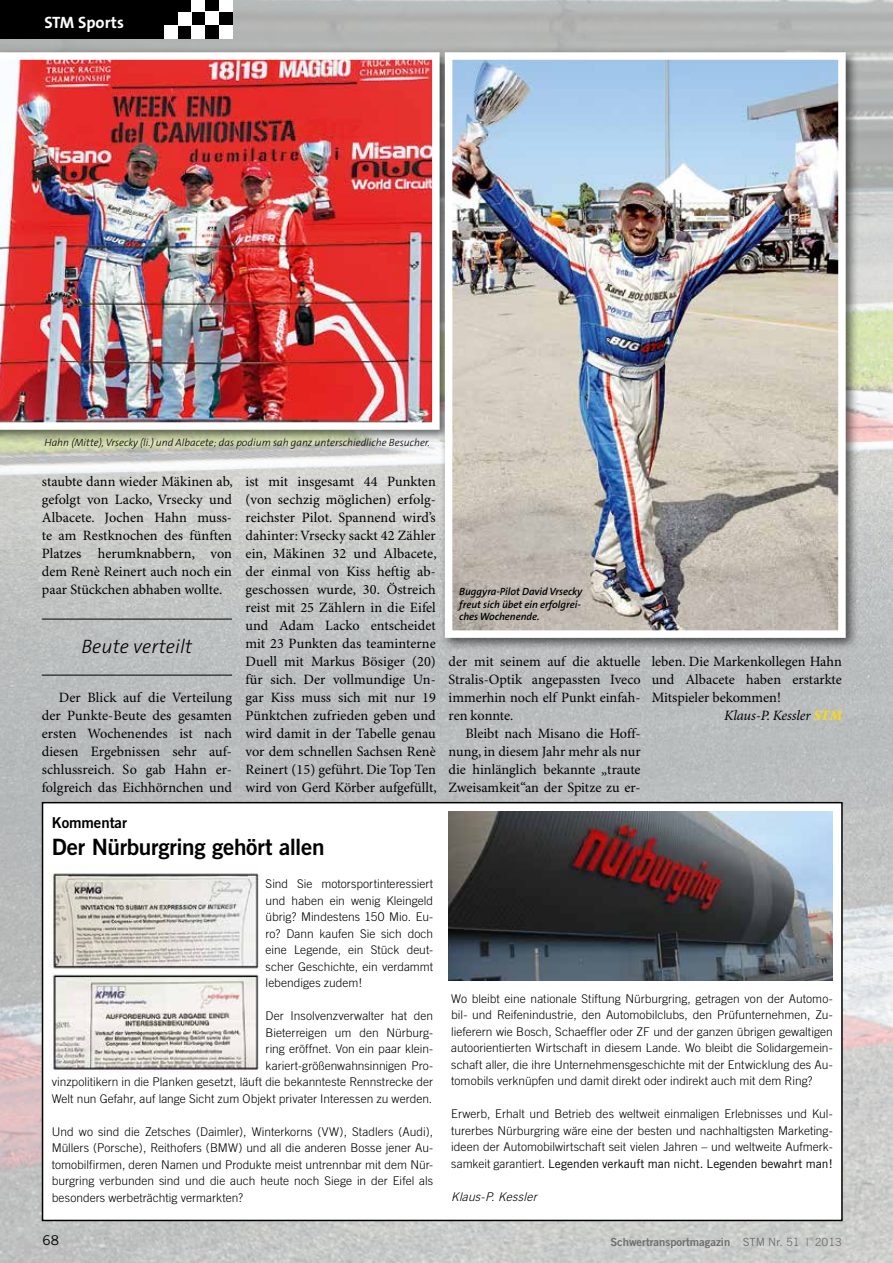
<style>
.page{position:relative;width:893px;height:1263px;background:#fff}
.page>*{position:absolute;margin:0;border:0;box-sizing:border-box;transform-origin:0 0}
.t1{font:22.5px "Trade Gothic Bold Two";letter-spacing:-.015em;color:#000}
.t2{font:italic 300 19.5px "The Sans B3";letter-spacing:.005em;color:#000}
.t3{font:700 16.5px "The Sans B7";color:#fff}
.t4{font:15px "Trade Gothic Bold Two";letter-spacing:-.005em;color:#000}
.t5{font:14.25px/18px "Minion Pro";color:#000;text-align:justify}
.t6{font:italic 14.25px "Minion Pro";letter-spacing:-.005em;color:#000}
.t7{font:13.5px "Trade Gothic";color:#000}
.t8{font:300 12px/16.5px "Trade Gothic";color:#000;text-align:justify}
.t9{font:italic 300 12px "Trade Gothic";color:#000}
.t10{font:11.25px "Trade Gothic Bold Two";color:#6e6e6e}
.t11{font:italic 300 10.5px "The Sans B3";color:#000}
.t12{font:italic 600 10.5px/12.3px "The Sans B6";letter-spacing:-.005em;color:#000}
.s1{font-weight:700;color:#fd0}
.s2{font-weight:400}
.s3{font-family:"Trade Gothic"}
</style>
<div class="page">
<img style="left:0;top:0;width:893px;height:1263px">
<div style="left:0;top:0;width:233px;height:39px;background:#000"></div>
<div style="left:219px;top:25px;width:14px;height:14px;background:#fff"></div>
<div style="left:205px;top:12px;width:14px;height:13px;background:#fff"></div>
<div style="left:219px;top:0;width:14px;height:12px;background:#fff"></div>
<div style="left:192px;top:0;width:13px;height:12px;background:#fff"></div>
<div style="left:191px;top:25px;width:14px;height:14px;background:#fff"></div>
<div style="left:164px;top:25px;width:14px;height:14px;background:#fff"></div>
<div style="left:178px;top:12px;width:14px;height:14px;background:#fff"></div>
<div style="left:0;top:48px;width:453px;height:395px;background:#000;opacity:.6"></div>
<img style="left:0;top:52px;width:440px;height:378px">
<div style="left:440px;top:48px;width:419px;height:603px;background:#000;opacity:.6"></div>
<img style="left:454px;top:61px;width:383px;height:568px">
<div style="left:445px;top:52px;width:401px;height:586px;border:8px solid #fff"></div>
<div style="left:43px;top:803px;width:799px;height:417px;background:#fff"></div>
<div style="left:42px;top:802px;width:801px;height:419px;border:2px solid #000"></div>
<img style="left:449px;top:812px;width:384px;height:169px">
<img style="left:49px;top:873px;width:211px;height:199px">
<hr style="left:42px;top:619px;width:190px;height:1px;background:#000">
<hr style="left:42px;top:675px;width:190px;height:1px;background:#000">
<h3 class="t3" style="left:44px;top:14px;width:81px">STM Sports</h3>
<p class="t11" style="left:44px;top:437px;width:387px">Hahn (Mitte), Vrsecky (li.) und Albacete; das podium sah ganz unterschiedliche Besucher.</p>
<p class="t5" style="left:42px;top:473px;width:193px">staubte dann wieder Mäkinen ab, gefolgt von Lacko, Vrsecky und Albacete. Jochen Hahn muss&shy;te am Restknochen des fünften Platzes herumknabbern, von dem Renè Reinert auch noch ein paar Stückchen abhaben wollte.</p>
<h2 class="t2" style="left:81px;top:637px;width:112px">Beute verteilt</h2>
<p class="t5" style="left:42px;top:689px;width:192px;text-indent:17px">Der Blick auf die Verteilung der Punkte-Beute des gesamten ersten Wochenendes ist nach diesen Ergebnissen sehr auf&shy;schlussreich. So gab Hahn er&shy;folgreich das Eichhörnchen und</p>
<p class="t5" style="left:246px;top:473px;width:193px">ist mit insgesamt 44 Punkten (von sechzig möglichen) erfolg&shy;reichster Pilot. Spannend wird’s dahinter: Vrsecky sackt 42 Zähler ein, Mäkinen 32 und Albacete, der einmal von Kiss heftig ab&shy;geschossen wurde, 30. Östreich reist mit 25 Zählern in die Eifel und Adam Lacko entscheidet mit 23 Punkten das teaminterne Duell mit Markus Bösiger (20) für sich. Der vollmundige Un&shy;gar Kiss muss sich mit nur 19<br>Pünktchen zufrieden geben und wird damit in der Tabelle genau vor dem schnellen Sachsen Renè Reinert (15) geführt. Die Top Ten wird von Gerd Körber aufgefüllt,</p>
<p class="t4" style="left:52px;top:813px;width:77px">Kommentar</p>
<h1 class="t1" style="left:52px;top:833px;width:274px">Der Nürburgring gehört allen</h1>
<p class="t8" style="left:266px;top:875px;width:169px">Sind Sie motorsportinteressiert und haben ein wenig Kleingeld übrig? Mindestens 150 Mio. Eu&shy;ro? Dann kaufen Sie sich doch eine Legende, ein Stück deut&shy;scher Geschichte, ein verdammt lebendiges zudem!</p>
<p class="t8" style="left:52px;top:1007px;width:383px;text-align:right">Der Insolvenzverwalter hat den<br>Bieterreigen um den Nürburg-<br>ring eröffnet. Von ein paar klein-<br>kariert-größenwahnsinnigen Pro-<br>vinzpolitikern in die Planken gesetzt, läuft die bekannteste Rennstrecke der Welt nun Gefahr, auf lange Sicht zum Objekt privater Interessen zu werden.</p>
<p class="t8" style="left:52px;top:1123px;width:383px">Und wo sind die Zetsches (Daimler), Winterkorns (VW), Stadlers (Audi), Müllers (Porsche), Reithofers (BMW) und all die anderen Bosse jener Au&shy;tomobilfirmen, deren Namen und Produkte meist untrennbar mit dem Nür&shy;burgring verbunden sind und die auch heute noch Siege in der Eifel als besonders werbeträchtig vermarkten?</p>
<p class="t12" style="left:459px;top:586px;width:125px">Buggyra-Pilot David Vrsecky freut sich übet ein erfolgrei&shy;ches Wochenende.</p>
<p class="t5" style="left:449px;top:653px;width:194px">der mit seinem auf die aktuelle Stralis-Optik angepassten Iveco immerhin noch elf Punkt einfah&shy;ren konnte.</p>
<p class="t5" style="left:449px;top:725px;width:194px;text-indent:17px">Bleibt nach Misano die Hoff&shy;nung, in diesem Jahr mehr als nur die hinlänglich bekannte „traute Zweisamkeit“an der Spitze zu er-</p>
<p class="t5" style="left:652px;top:653px;width:192px">leben. Die Markenkollegen Hahn</p>
<p class="t5" style="left:652px;top:671px;width:192px">und Albacete haben erstarkte</p>
<p class="t5" style="left:652px;top:689px;width:131px">Mitspieler bekommen!</p>
<p class="t6" style="left:724px;top:707px;width:119px">Klaus-P. Kessler <span class="s1">STM</span></p>
<p class="t8" style="left:451px;top:990px;width:383px">Wo bleibt eine nationale Stiftung Nürburgring, getragen von der Automo&shy;bil- und Reifenindustrie, den Automobilclubs, den Prüfunternehmen, Zu&shy;lieferern wie Bosch, Schaeffler oder ZF und der ganzen übrigen gewaltigen autoorientierten Wirtschaft in diesem Lande. Wo bleibt die Solidargemein&shy;schaft aller, die ihre Unternehmensgeschichte mit der Entwicklung des Au&shy;tomobils verknüpfen und damit direkt oder indirekt auch mit dem Ring?</p>
<p class="t8" style="left:451px;top:1105px;width:383px">Erwerb, Erhalt und Betrieb des weltweit einmaligen Erlebnisses und Kul&shy;turerbes Nürburgring wäre eine der besten und nachhaltigsten Marketing&shy;ideen der Automobilwirtschaft seit vielen Jahren – und weltweite Aufmerk&shy;samkeit garantiert. <span class="s2">Legenden verkauft man nicht. Legenden bewahrt man!</span></p>
<p class="t9" style="left:451px;top:1189px;width:90px">Klaus-P.Kessler</p>
<p class="t7" style="left:43px;top:1232px;width:18px">68</p>
<p class="t10" style="left:610px;top:1235px;width:233px">Schwertransportmagazin <span class="s3">STM Nr. 51 | 2013</span></p>
</div>
